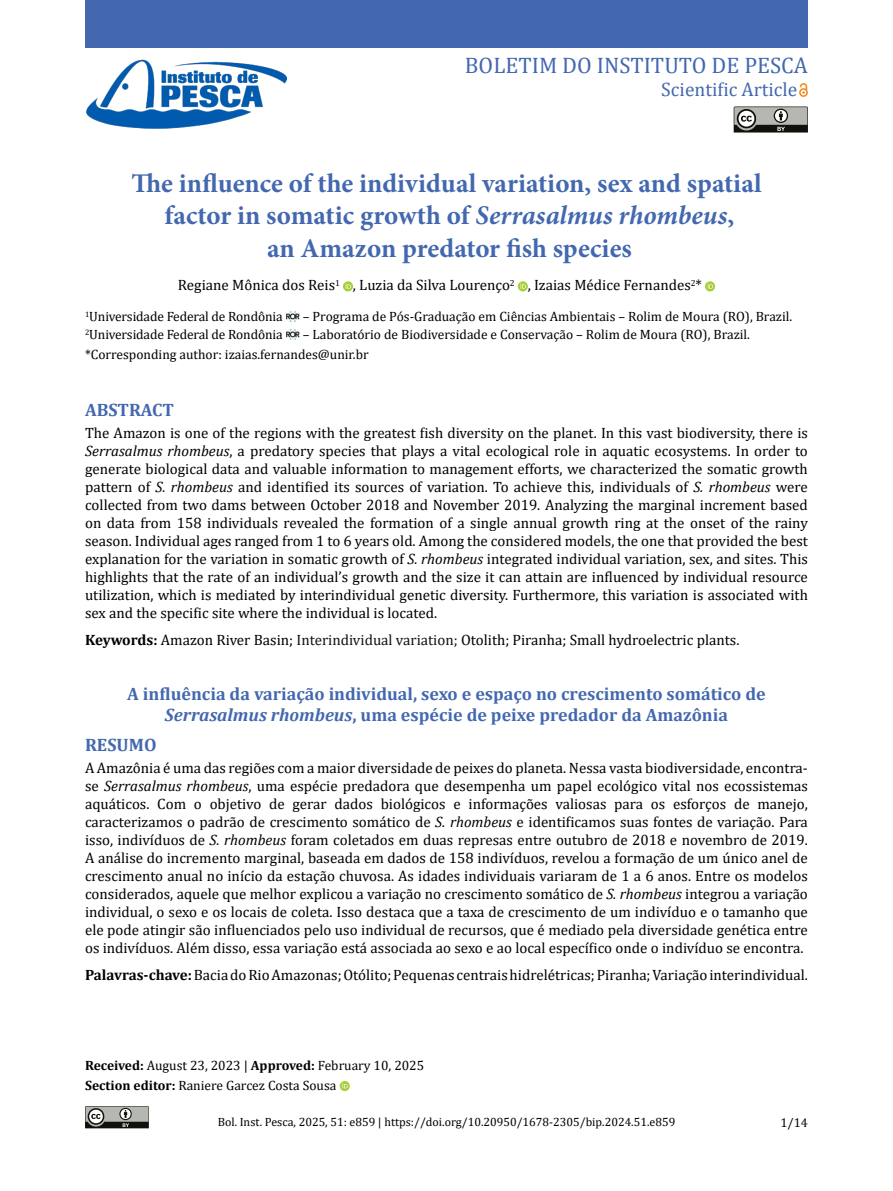
<style>
.page{position:relative;width:893px;height:1191px;background:#fff}
.page>*{position:absolute;margin:0;border:0;box-sizing:border-box;transform-origin:0 0}
.t1{font:700 27px/32.4px "Minion Pro";color:#4368b0;text-align:center}
.t2{font:22.5px "Cambria";color:#4368b0}
.t3{font:19.5px "Cambria";color:#4368b0}
.t4{font:700 18px/21px "Cambria";color:#4368b0;text-align:center}
.t5{font:15px/18px "Cambria";color:#000;text-align:justify}
.t6{font:13.5px/20.1px "Cambria";color:#000}
.t7{font:12.75px "Cambria";color:#000}
.t8{font:12px "Cambria";color:#000}
.s1{font-style:italic}
.s2{font-weight:700}
.s3{color:#121312}
</style>
<div class="page">
<svg style="left:85px;top:1106px;width:64px;height:23px"></svg>
<svg style="left:800px;top:84px;width:8px;height:12px"></svg>
<div style="left:85px;top:0;width:723px;height:47px;background:#4368b0"></div>
<img style="left:86px;top:59px;width:200px;height:70px">
<svg style="left:734px;top:106px;width:74px;height:27px"></svg>
<svg style="left:343px;top:281px;width:10px;height:10px"></svg>
<svg style="left:346px;top:283px;width:5px;height:6px"></svg>
<svg style="left:518px;top:281px;width:10px;height:10px"></svg>
<svg style="left:520px;top:283px;width:6px;height:6px"></svg>
<svg style="left:705px;top:281px;width:10px;height:10px"></svg>
<svg style="left:708px;top:283px;width:5px;height:6px"></svg>
<img style="left:286px;top:311px;width:14px;height:10px">
<img style="left:286px;top:329px;width:14px;height:10px">
<svg style="left:340px;top:1081px;width:10px;height:10px"></svg>
<svg style="left:342px;top:1082px;width:6px;height:6px"></svg>
<h2 class="t2" style="left:465px;top:52px;width:345px">BOLETIM DO INSTITUTO DE PESCA</h2>
<h3 class="t3" style="left:661px;top:78px;width:137px">Scientific Article</h3>
<h1 class="t1" style="left:131px;top:167px;width:632px">The influence of the individual variation, sex and spatial factor in somatic growth of <span class="s1">Serrasalmus rhombeus</span>,<br>an Amazon predator fish species</h1>
<p class="t5" style="left:178px;top:276px;width:526px">Regiane Mônica dos Reis<sup>1</sup> , Luzia da Silva Lourenço<sup>2</sup> , Izaias Médice Fernandes<sup>2</sup>*</p>
<p class="t6" style="left:85px;top:306px;width:199px"><sup>1</sup>Universidade Federal de Rondônia</p>
<p class="t6" style="left:303px;top:306px;width:491px">– Programa de Pós-Graduação em Ciências Ambientais – Rolim de Moura (RO), Brazil.</p>
<p class="t6" style="left:85px;top:324px;width:199px"><sup>2</sup>Universidade Federal de Rondônia</p>
<p class="t6" style="left:85px;top:324px;width:666px;text-indent:218px">– Laboratório de Biodiversidade e Conservação – Rolim de Moura (RO), Brazil. *Corresponding author: izaias.fernandes@unir.br</p>
<p class="t4" style="left:85px;top:399px;width:91px">ABSTRACT</p>
<p class="t5" style="left:85px;top:424px;width:724px">The Amazon is one of the regions with the greatest fish diversity on the planet. In this vast biodiversity, there is <span class="s1">Serrasalmus rhombeus</span>, a predatory species that plays a vital ecological role in aquatic ecosystems. In order to generate biological data and valuable information to management efforts, we characterized the somatic growth pattern of <span class="s1">S. rhombeus</span> and identified its sources of variation. To achieve this, individuals of <span class="s1">S. rhombeus</span> were collected from two dams between October 2018 and November 2019. Analyzing the marginal increment based on data from 158 individuals revealed the formation of a single annual growth ring at the onset of the rainy season. Individual ages ranged from 1 to 6 years old. Among the considered models, the one that provided the best explanation for the variation in somatic growth of <span class="s1">S. rhombeus</span> integrated individual variation, sex, and sites. This highlights that the rate of an individual’s growth and the size it can attain are influenced by individual resource utilization, which is mediated by interindividual genetic diversity. Furthermore, this variation is associated with sex and the specific site where the individual is located.</p>
<p class="t5" style="left:85px;top:630px;width:656px"><span class="s2">Keywords:</span> Amazon River Basin; <span class="s3">Interindividual variation;</span> Otolith; Piranha; Small hydroelectric plants.</p>
<p class="t4" style="left:127px;top:682px;width:640px">A influência da variação individual, sexo e espaço no crescimento somático de<br><span class="s1">Serrasalmus rhombeus</span>, uma espécie de peixe predador da Amazônia</p>
<p class="t4" style="left:85px;top:733px;width:73px">RESUMO</p>
<p class="t5" style="left:85px;top:759px;width:724px">A Amazônia é uma das regiões com a maior diversidade de peixes do planeta. Nessa vasta biodiversidade, encontra&shy;se <span class="s1">Serrasalmus rhombeus</span>, uma espécie predadora que desempenha um papel ecológico vital nos ecossistemas aquáticos. Com o objetivo de gerar dados biológicos e informações valiosas para os esforços de manejo, caracterizamos o padrão de crescimento somático de <span class="s1">S. rhombeus</span> e identificamos suas fontes de variação. Para isso, indivíduos de <span class="s1">S. rhombeus</span> foram coletados em duas represas entre outubro de 2018 e novembro de 2019.<br>A análise do incremento marginal, baseada em dados de 158 indivíduos, revelou a formação de um único anel de crescimento anual no início da estação chuvosa. As idades individuais variaram de 1 a 6 anos. Entre os modelos considerados, aquele que melhor explicou a variação no crescimento somático de <span class="s1">S. rhombeus</span> integrou a variação individual, o sexo e os locais de coleta. Isso destaca que a taxa de crescimento de um indivíduo e o tamanho que ele pode atingir são influenciados pelo uso individual de recursos, que é mediado pela diversidade genética entre os indivíduos. Além disso, essa variação está associada ao sexo e ao local específico onde o indivíduo se encontra.</p>
<p class="t5" style="left:85px;top:965px;width:724px"><span class="s2">Palavras-chave:</span> Bacia do Rio Amazonas; Otólito; Pequenas centrais hidrelétricas; Piranha; Variação interindividual.</p>
<p class="t6" style="left:85px;top:1055px;width:341px"><span class="s2">Received:</span> August 23, 2023 | <span class="s2">Approved:</span> February 10, 2025<br><span class="s2">Section editor:</span> Raniere Garcez Costa Sousa</p>
<p class="t8" style="left:218px;top:1114px;width:459px">Bol. Inst. Pesca, 2025, 51: e859 | https://doi.org/10.20950/1678-2305/bip.2024.51.e859</p>
<p class="t7" style="left:780px;top:1115px;width:29px">1/14</p>
</div>
